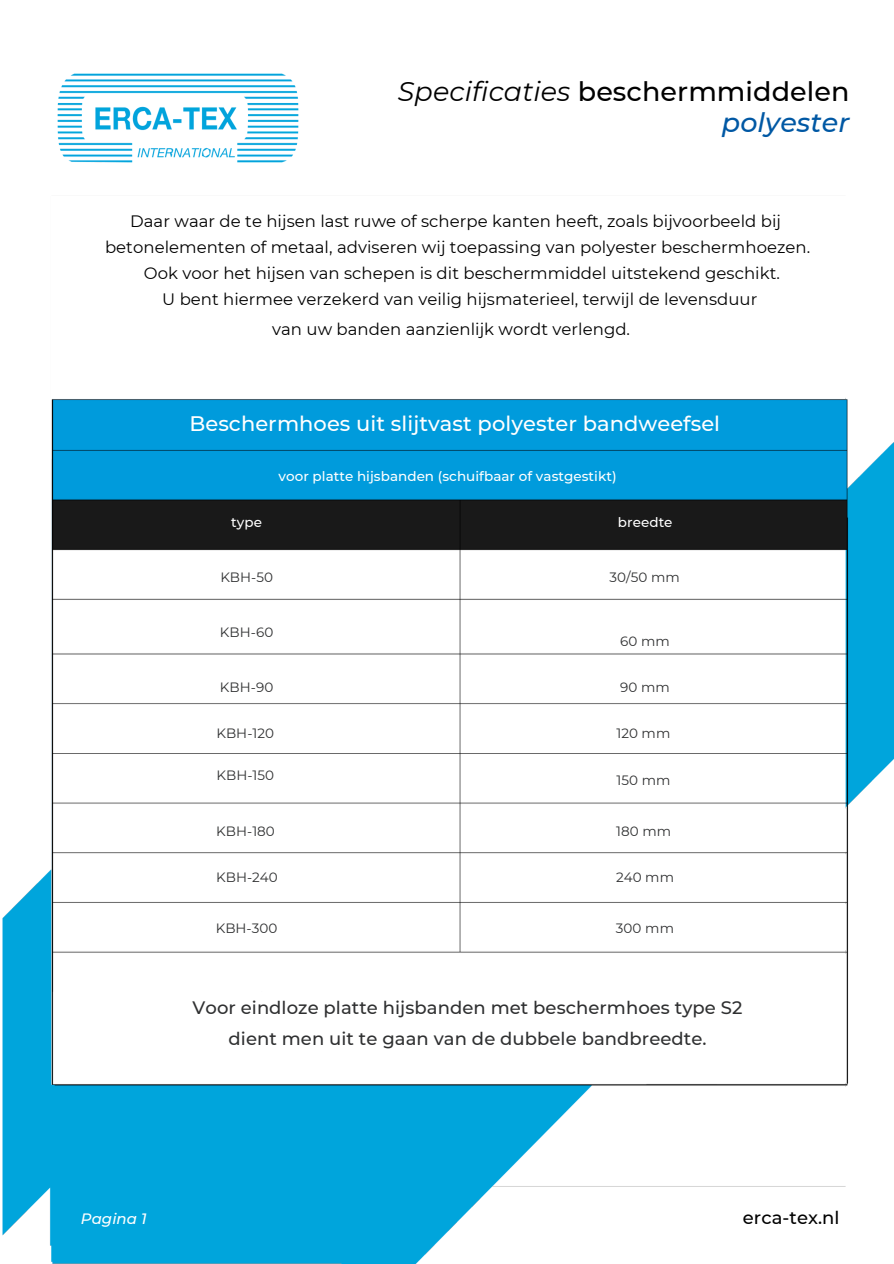
<style>
.page{position:relative;width:894px;height:1264px;background:#fff}
.page>*{position:absolute;margin:0;border:0;box-sizing:border-box;transform-origin:0 0}
.t1{font:500 27px/31.5px "Montserrat";letter-spacing:.005em;color:#000;text-align:right}
.t2{font:500 21px "Montserrat";letter-spacing:.005em;color:#fff}
.t3{font:500 18px/30.3px "Montserrat";letter-spacing:.005em;color:#2f3031;text-align:center}
.t4{font:500 18px "Montserrat";letter-spacing:.005em;color:#000}
.t5{font:16.5px/25.8px "Montserrat";letter-spacing:.005em;color:#000;text-align:center}
.t6{font:italic 500 15px "Montserrat";letter-spacing:.005em;color:#fff}
.t7{font:13.5px "Montserrat";letter-spacing:.005em;color:#2f3031}
.t8{font:500 13.5px "Montserrat";letter-spacing:.005em;color:#fff}
.s1{font-weight:400;font-style:italic}
.s2{font-style:italic;color:#0058a4}
</style>
<div class="page">
<img style="left:2px;top:398px;width:891px;height:865px">
<img style="left:57px;top:73px;width:242px;height:90px">
<h6 class="t1" style="left:398px;top:75px;width:453px"><span class="s1">Specificaties</span> beschermmiddelen <span class="s2">polyester</span></h6>
<h5 class="t5" style="left:130px;top:208px;width:652px">Daar waar de te hijsen last ruwe of scherpe kanten heeft, zoals bijvoorbeeld bij</h5>
<p class="t5" style="left:105px;top:234px;width:706px">betonelementen of metaal, adviseren wij toepassing van polyester beschermhoezen.</p>
<h5 class="t5" style="left:144px;top:260px;width:637px">Ook voor het hijsen van schepen is dit beschermmiddel uitstekend geschikt.<br>U bent hiermee verzekerd van veilig hijsmaterieel, terwijl de levensduur</h5>
<p class="t5" style="left:272px;top:316px;width:359px">van uw banden aanzienlijk wordt verlengd.</p>
<h1 class="t2" style="left:189px;top:411px;width:532px">Beschermhoes uit slijtvast polyester bandweefsel</h1>
<p class="t8" style="left:231px;top:514px;width:32px">type</p>
<h5 class="t8" style="left:278px;top:467px;width:339px">voor platte hijsbanden (schuifbaar of vastgestikt)</h5>
<p class="t8" style="left:617px;top:514px;width:56px">breedte</p>
<h4 class="t7" style="left:220px;top:569px;width:54px">KBH-50</h4>
<h4 class="t7" style="left:220px;top:624px;width:55px">KBH-60</h4>
<h4 class="t7" style="left:220px;top:679px;width:55px">KBH-90</h4>
<h4 class="t7" style="left:216px;top:725px;width:59px">KBH-120</h4>
<h2 class="t7" style="left:216px;top:767px;width:59px">KBH-150</h2>
<h6 class="t7" style="left:216px;top:822px;width:60px">KBH-180</h6>
<h6 class="t7" style="left:216px;top:868px;width:63px">KBH-240</h6>
<h6 class="t7" style="left:216px;top:919px;width:63px">KBH-300</h6>
<h5 class="t7" style="left:609px;top:569px;width:72px">30/50 mm</h5>
<p class="t7" style="left:620px;top:632px;width:51px">60 mm</p>
<h5 class="t7" style="left:620px;top:679px;width:51px">90 mm</h5>
<p class="t7" style="left:616px;top:725px;width:55px">120 mm</p>
<h5 class="t7" style="left:616px;top:771px;width:55px">150 mm</h5>
<p class="t7" style="left:616px;top:822px;width:56px">180 mm</p>
<h5 class="t7" style="left:615px;top:868px;width:59px">240 mm</h5>
<p class="t7" style="left:615px;top:919px;width:60px">300 mm</p>
<h5 class="t3" style="left:192px;top:992px;width:551px">Voor eindloze platte hijsbanden met beschermhoes type S2 dient men uit te gaan van de dubbele bandbreedte.</h5>
<h3 class="t6" style="left:81px;top:1209px;width:67px">Pagina 1</h3>
<p class="t4" style="left:742px;top:1206px;width:98px">erca-tex.nl</p>
</div>
